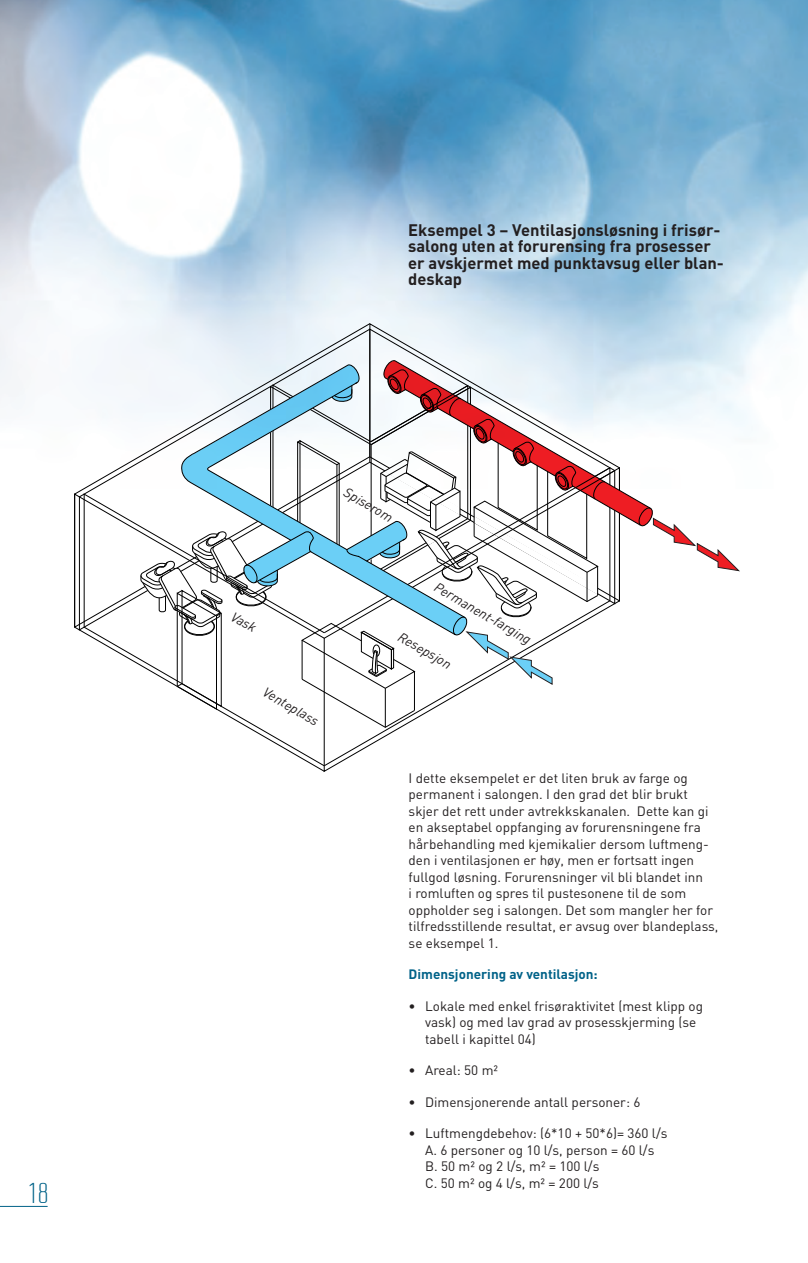
<style>
.page{position:relative;width:808px;height:1263px;background:#fff}
.page>*{position:absolute;margin:0;border:0;box-sizing:border-box;transform-origin:0 0}
.t1{font:28.5px "RB No 2 Light Alternative";color:#006288}
.Mellomtittel{font:700 16.5px/16.5px "DIN";color:#231f20}
.Brødtekst{font:13.5px/16.5px "DIN";color:#231f20}
.Brødtekst-2{font:italic 13.5px "DIN";color:#231f20}
.Brødtekst-3{font:700 13.5px "DIN";color:#006288}
</style>
<div class="page">
<img style="left:0;top:0;width:808px;height:397px">
<hr style="left:0;top:1206px;width:48px;height:1px;background:#006288">
<svg style="left:47px;top:294px;width:727px;height:278px"></svg>
<svg style="left:84px;top:630px;width:240px;height:136px"></svg>
<svg style="left:74px;top:323px;width:296px;height:305px"></svg>
<svg style="left:79px;top:329px;width:290px;height:301px"></svg>
<svg style="left:370px;top:323px;width:250px;height:38px"></svg>
<svg style="left:324px;top:728px;width:76px;height:44px"></svg>
<svg style="left:140px;top:361px;width:599px;height:367px"></svg>
<h1 class="t1" style="left:28px;top:1177px;width:22px">18</h1>
<p class="Mellomtittel" style="left:408px;top:221px;width:317px">Eksempel 3 – Ventilasjonsløsning i frisør&shy;salong uten at forurensing fra prosesser er avskjermet med punktavsug eller blan&shy;deskap</p>
<p class="Brødtekst-2" style="left:237px;top:608px;width:28px;rotate:30deg">Vask</p>
<p class="Brødtekst-2" style="left:268px;top:684px;width:64px;rotate:30deg">Venteplass</p>
<p class="Brødtekst-2" style="left:349px;top:484px;width:56px;rotate:30deg">Spiserom</p>
<p class="Brødtekst-2" style="left:440px;top:578px;width:111px;rotate:30deg">Permanent-farging</p>
<p class="Brødtekst-2" style="left:403px;top:628px;width:61px;rotate:30deg">Resepsjon</p>
<p class="Brødtekst" style="left:409px;top:769px;width:311px">I dette eksempelet er det liten bruk av farge og permanent i salongen. I den grad det blir brukt skjer det rett under avtrekkskanalen. Dette kan gi en akseptabel oppfanging av forurensningene fra hårbehandling med kjemikalier dersom luftmeng&shy;den i ventilasjonen er høy, men er fortsatt ingen fullgod løsning. Forurensninger vil bli blandet inn<br>i romluften og spres til pustesonene til de som oppholder seg i salongen. Det som mangler her for tilfredsstillende resultat, er avsug over blandeplass, se eksempel 1.</p>
<p class="Brødtekst-3" style="left:409px;top:965px;width:191px">Dimensjonering av ventilasjon:</p>
<p class="Brødtekst" style="left:425px;top:997px;width:279px;text-indent:-16px">• Lokale med enkel frisøraktivitet (mest klipp og vask) og med lav grad av prosesskjerming (se tabell i kapittel 04)</p>
<p class="Brødtekst" style="left:409px;top:1062px;width:91px">• Areal: 50 m²</p>
<p class="Brødtekst" style="left:409px;top:1093px;width:233px">• Dimensjonerende antall personer: 6</p>
<p class="Brødtekst" style="left:425px;top:1125px;width:244px;text-indent:-16px">• Luftmengdebehov: (6*10 + 50*6)= 360 l/s<br>A. 6 personer og 10 l/s, person = 60 l/s<br>B. 50 m² og 2 l/s, m² = 100 l/s<br>C. 50 m² og 4 l/s, m² = 200 l/s</p>
</div>
